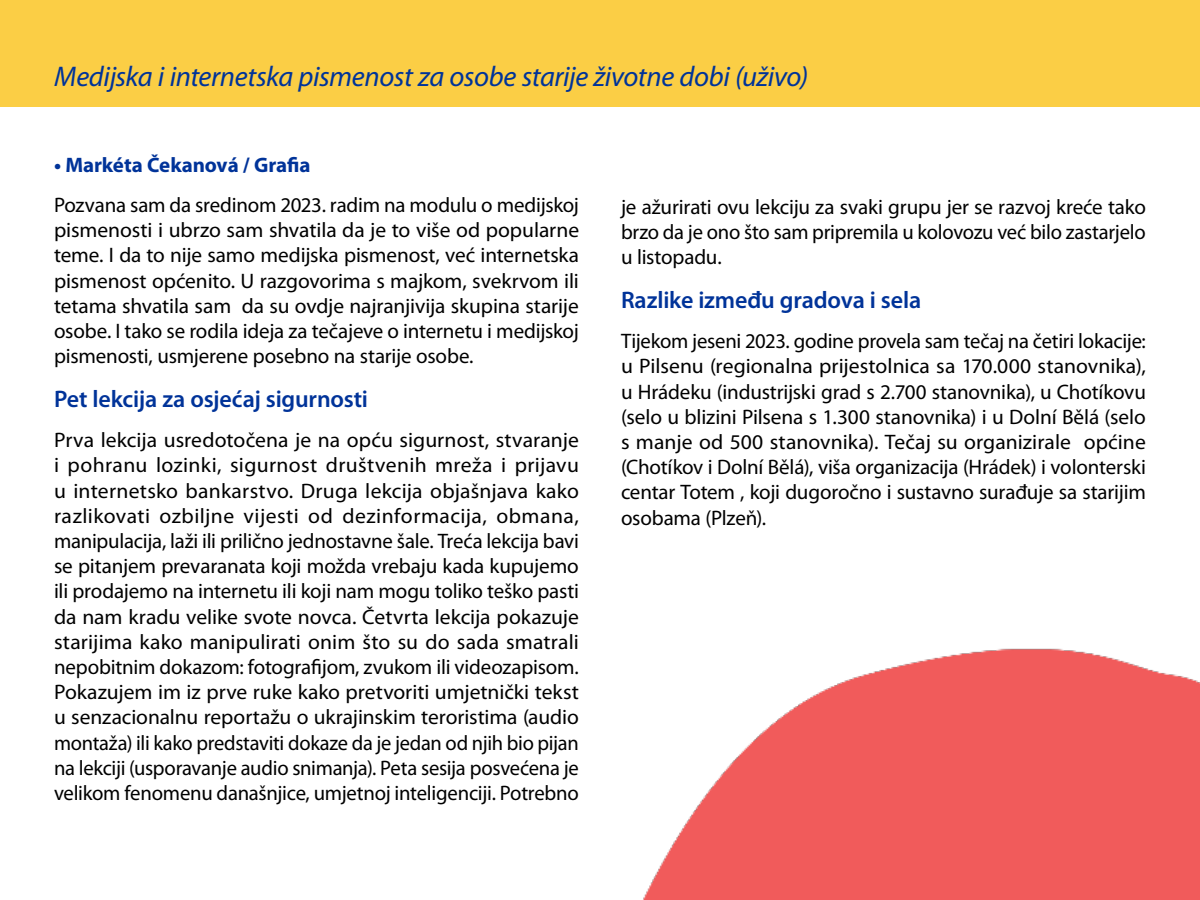
<style>
.page{position:relative;width:1200px;height:900px;background:#fff}
.page>*{position:absolute;margin:0;border:0;box-sizing:border-box;transform-origin:0 0}
.t1{font:italic 28.5px "Myriad Pro";letter-spacing:-.015em;color:#039}
.t2{font:600 24px "Myriad Pro";letter-spacing:-.005em;color:#039}
.t3{font:21px/25.2px "Myriad Pro";letter-spacing:-.01em;color:#000;text-align:justify}
.t4{font:700 21px "Myriad Pro";letter-spacing:-.005em;color:#039}
</style>
<div class="page">
<div style="left:0;top:0;width:1200px;height:106px;background:#fbce45"></div>
<img style="left:643px;top:648px;width:557px;height:252px">
<h1 class="t1" style="left:54px;top:59px;width:756px">Medijska i internetska pismenost za osobe starije životne dobi (uživo)</h1>
<p class="t4" style="left:54px;top:151px;width:258px">• Markéta Čekanová / Grafia</p>
<p class="t3" style="left:54px;top:192px;width:527px">Pozvana sam da sredinom 2023. radim na modulu o medijskoj pismenosti i ubrzo sam shvatila da je to više od popularne teme. I da to nije samo medijska pismenost, već internetska pismenost općenito. U razgovorima s majkom, svekrvom ili tetama shvatila sam da su ovdje najranjivija skupina starije osobe. I tako se rodila ideja za tečajeve o internetu i medijskoj pismenosti, usmjerene posebno na starije osobe.</p>
<p class="t2" style="left:54px;top:384px;width:316px">Pet lekcija za osjećaj sigurnosti</p>
<p class="t3" style="left:54px;top:427px;width:527px">Prva lekcija usredotočena je na opću sigurnost, stvaranje i pohranu lozinki, sigurnost društvenih mreža i prijavu u internetsko bankarstvo. Druga lekcija objašnjava kako razlikovati ozbiljne vijesti od dezinformacija, obmana, manipulacija, laži ili prilično jednostavne šale. Treća lekcija bavi se pitanjem prevaranata koji možda vrebaju kada kupujemo ili prodajemo na internetu ili koji nam mogu toliko teško pasti da nam kradu velike svote novca. Četvrta lekcija pokazuje starijima kako manipulirati onim što su do sada smatrali nepobitnim dokazom: fotografijom, zvukom ili videozapisom.<br>Pokazujem im iz prve ruke kako pretvoriti umjetnički tekst u senzacionalnu reportažu o ukrajinskim teroristima (audio montaža) ili kako predstaviti dokaze da je jedan od njih bio pijan na lekciji (usporavanje audio snimanja). Peta sesija posvećena je velikom fenomenu današnjice, umjetnoj inteligenciji. Potrebno</p>
<p class="t3" style="left:621px;top:194px;width:526px">je ažurirati ovu lekciju za svaki grupu jer se razvoj kreće tako brzo da je ono što sam pripremila u kolovozu već bilo zastarjelo u listopadu.</p>
<p class="t2" style="left:621px;top:285px;width:302px">Razlike između gradova i sela</p>
<p class="t3" style="left:621px;top:328px;width:527px">Tijekom jeseni 2023. godine provela sam tečaj na četiri lokacije: u Pilsenu (regionalna prijestolnica sa 170.000 stanovnika), u Hrádeku (industrijski grad s 2.700 stanovnika), u Chotíkovu (selo u blizini Pilsena s 1.300 stanovnika) i u Dolní Bělá (selo s manje od 500 stanovnika). Tečaj su organizirale općine (Chotíkov i Dolní Bělá), viša organizacija (Hrádek) i volonterski centar Totem , koji dugoročno i sustavno surađuje sa starijim osobama (Plzeň).</p>
</div>
